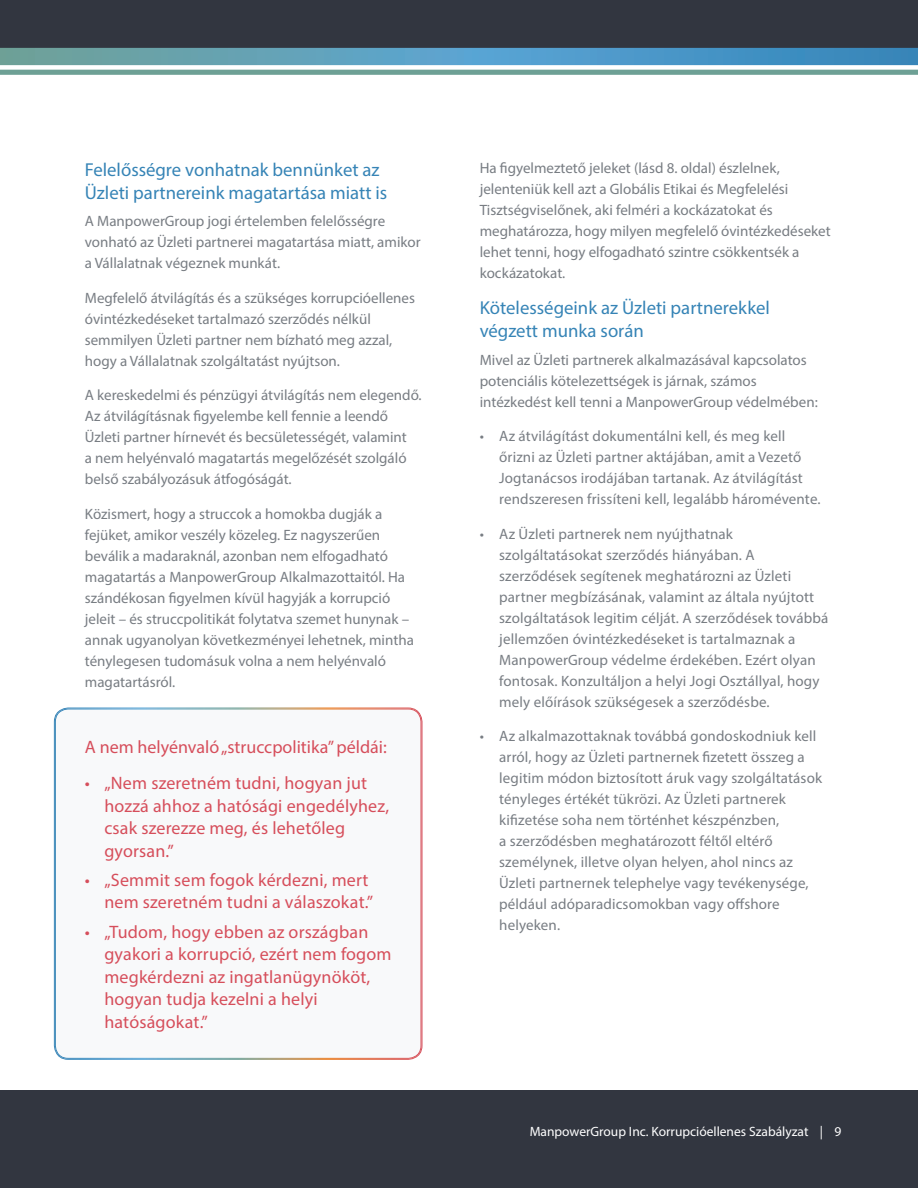
<style>
.page{position:relative;width:918px;height:1188px;background:#323640}
.page>*{position:absolute;margin:0;border:0;box-sizing:border-box;transform-origin:0 0}
.subhead{font:18.75px/22.5px "Myriad Pro";color:#3684b6}
.small_pull_quote{font:18px/22.5px "Myriad Pro";letter-spacing:.01em;color:#d64e5b}
.Body_Text-Gray_copy{font:15px/21px "Myriad Pro";color:#787d83}
.t1{font:13.5px "Myriad Pro";color:#fff}
</style>
<div class="page">
<div style="left:0;top:54px;width:918px;height:1036px;background:#fff"></div>
<svg style="left:0;top:48px;width:918px;height:17px;background:#569bbc"></svg>
<svg style="left:0;top:70px;width:918px;height:5px;background:#73a398"></svg>
<div style="left:55px;top:708px;width:367px;height:351px;background:#f8f9fa;border-radius:14px"></div>
<div style="left:55px;top:709px;width:366px;height:349px;border:1px solid #fff;border-radius:13px"></div>
<p class="subhead" style="left:85px;top:158px;width:304px">Felelősségre vonhatnak bennünket az<br>Üzleti partnereink magatartása miatt is</p>
<p class="Body_Text-Gray_copy" style="left:85px;top:211px;width:337px">A ManpowerGroup jogi értelemben felelősségre vonható az Üzleti partnerei magatartása miatt, amikor a Vállalatnak végeznek munkát.</p>
<p class="Body_Text-Gray_copy" style="left:85px;top:287px;width:332px">Megfelelő átvilágítás és a szükséges korrupcióellenes óvintézkedéseket tartalmazó szerződés nélkül semmilyen Üzleti partner nem bízható meg azzal, hogy a Vállalatnak szolgáltatást nyújtson.</p>
<p class="Body_Text-Gray_copy" style="left:85px;top:385px;width:338px">A kereskedelmi és pénzügyi átvilágítás nem elegendő.<br>Az átvilágításnak figyelembe kell fennie a leendő Üzleti partner hírnevét és becsületességét, valamint<br>a nem helyénvaló magatartás megelőzését szolgáló belső szabályozásuk átfogóságát.</p>
<p class="Body_Text-Gray_copy" style="left:85px;top:503px;width:331px">Közismert, hogy a struccok a homokba dugják a fejüket, amikor veszély közeleg. Ez nagyszerűen beválik a madaraknál, azonban nem elfogadható magatartás a ManpowerGroup Alkalmazottaitól. Ha szándékosan figyelmen kívül hagyják a korrupció jeleit – és struccpolitikát folytatva szemet hunynak – annak ugyanolyan következményei lehetnek, mintha ténylegesen tudomásuk volna a nem helyénvaló magatartásról.</p>
<p class="small_pull_quote" style="left:85px;top:735px;width:304px">A nem helyénvaló „struccpolitika” példái:</p>
<p class="small_pull_quote" style="left:104px;top:771px;width:286px;text-indent:-20px">• „Nem szeretném tudni, hogyan jut hozzá ahhoz a hatósági engedélyhez, csak szerezze meg, és lehetőleg gyorsan.”</p>
<p class="small_pull_quote" style="left:85px;top:868px;width:290px;text-align:right">• „Semmit sem fogok kérdezni, mert nem szeretném tudni a válaszokat.”</p>
<p class="small_pull_quote" style="left:104px;top:920px;width:289px;text-indent:-20px">• „Tudom, hogy ebben az országban gyakori a korrupció, ezért nem fogom megkérdezni az ingatlanügynököt, hogyan tudja kezelni a helyi hatóságokat.”</p>
<p class="Body_Text-Gray_copy" style="left:480px;top:157px;width:353px">Ha figyelmeztető jeleket (lásd 8. oldal) észlelnek, jelenteniük kell azt a Globális Etikai és Megfelelési Tisztségviselőnek, aki felméri a kockázatokat és meghatározza, hogy milyen megfelelő óvintézkedéseket lehet tenni, hogy elfogadható szintre csökkentsék a kockázatokat.</p>
<p class="subhead" style="left:480px;top:296px;width:292px">Kötelességeink az Üzleti partnerekkel végzett munka során</p>
<p class="Body_Text-Gray_copy" style="left:480px;top:349px;width:340px">Mivel az Üzleti partnerek alkalmazásával kapcsolatos potenciális kötelezettségek is járnak, számos intézkedést kell tenni a ManpowerGroup védelmében:</p>
<p class="Body_Text-Gray_copy" style="left:499px;top:425px;width:323px;text-indent:-20px">• Az átvilágítást dokumentálni kell, és meg kell őrizni az Üzleti partner aktájában, amit a Vezető Jogtanácsos irodájában tartanak. Az átvilágítást rendszeresen frissíteni kell, legalább háromévente.</p>
<p class="Body_Text-Gray_copy" style="left:499px;top:523px;width:331px;text-indent:-20px">• Az Üzleti partnerek nem nyújthatnak szolgáltatásokat szerződés hiányában. A szerződések segítenek meghatározni az Üzleti partner megbízásának, valamint az általa nyújtott szolgáltatások legitim célját. A szerződések továbbá jellemzően óvintézkedéseket is tartalmaznak a ManpowerGroup védelme érdekében. Ezért olyan fontosak. Konzultáljon a helyi Jogi Osztállyal, hogy mely előírások szükségesek a szerződésbe.</p>
<p class="Body_Text-Gray_copy" style="left:499px;top:725px;width:324px;text-indent:-20px">• Az alkalmazottaknak továbbá gondoskodniuk kell arról, hogy az Üzleti partnernek fizetett összeg a legitim módon biztosított áruk vagy szolgáltatások tényleges értékét tükrözi. Az Üzleti partnerek kifizetése soha nem történhet készpénzben,<br>a szerződésben meghatározott féltől eltérő személynek, illetve olyan helyen, ahol nincs az Üzleti partnernek telephelye vagy tevékenysége, például adóparadicsomokban vagy offshore helyeken.</p>
<p class="t1" style="left:530px;top:1123px;width:313px">ManpowerGroup Inc. Korrupcióellenes Szabályzat | 9</p>
</div>
